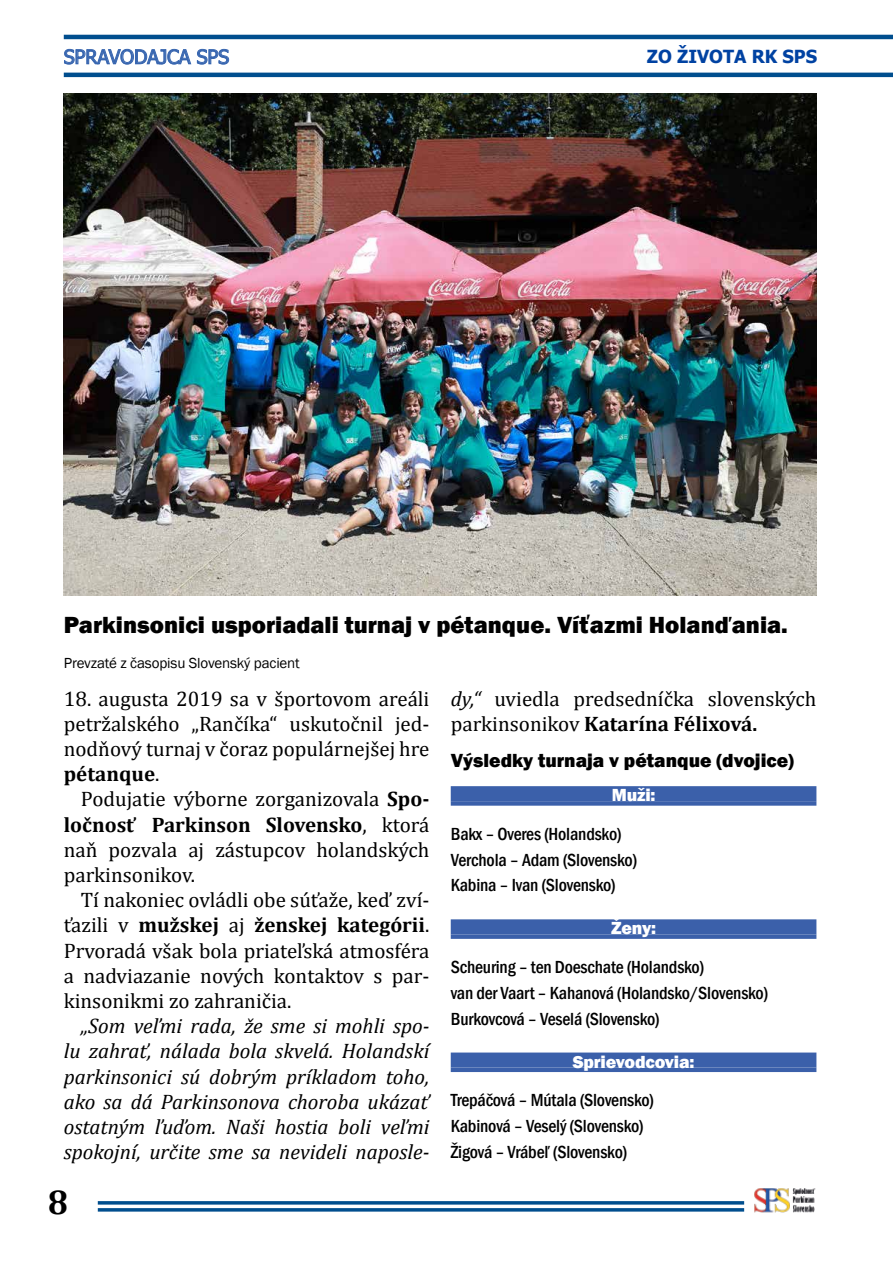
<style>
.page{position:relative;width:893px;height:1263px;background:#fff}
.page>*{position:absolute;margin:0;border:0;box-sizing:border-box;transform-origin:0 0}
.t1{font:700 34.5px "Cambria";color:#000}
.t2{font:800 24px "Franklin Gothic";color:#000}
.t3{font:21px/25.2px "Cambria";color:#000;text-align:justify}
.t4{font:italic 21px/25.2px "Cambria";color:#000;text-align:justify}
.t5{font:800 19.5px "Franklin Gothic";color:#000}
.t6{font:19.5px "Tahoma";color:#3866b0}
.t7{font:500 condensed 18px/25.8px "Franklin Gothic";letter-spacing:-.01em;color:#000}
.t8{font:800 18px "Franklin Gothic";letter-spacing:-.01em;color:#fff}
.t9{font:700 18px "Tahoma";color:#0042a2}
.t10{font:15px "Franklin Gothic";letter-spacing:-.01em;color:#000}
.s1{font-weight:700}
.s2{font-style:italic}
</style>
<div class="page">
<svg style="left:64px;top:49px;width:127px;height:16px"></svg>
<svg style="left:197px;top:49px;width:32px;height:16px"></svg>
<img style="left:64px;top:94px;width:752px;height:501px">
<div style="left:451px;top:786px;width:365px;height:15px;background:#3b60aa"></div>
<div style="left:451px;top:801px;width:365px;height:5px;background:#3b60aa"></div>
<div style="left:451px;top:919px;width:365px;height:15px;background:#3b60aa"></div>
<div style="left:451px;top:934px;width:365px;height:5px;background:#3b60aa"></div>
<div style="left:451px;top:1052px;width:365px;height:15px;background:#3b60aa"></div>
<div style="left:451px;top:1067px;width:365px;height:5px;background:#3b60aa"></div>
<hr style="left:98px;top:1201px;width:646px;height:3px;background:#004e8e">
<hr style="left:98px;top:1208px;width:646px;height:3px;background:#004e8e">
<img style="left:754px;top:1188px;width:62px;height:25px">
<hr style="left:64px;top:35px;width:829px;height:4px;background:#004e8e">
<hr style="left:64px;top:73px;width:829px;height:4px;background:#004e8e">
<p class="t6" style="left:64px;top:44px;width:167px">SPRAVODAJCA SPS</p>
<p class="t9" style="left:647px;top:43px;width:172px">ZO ŽIVOTA RK SPS</p>
<p class="t2" style="left:64px;top:609px;width:725px">Parkinsonici usporiadali turnaj v pétanque. Víťazmi Holanďania.</p>
<p class="t10" style="left:64px;top:653px;width:238px">Prevzaté z časopisu Slovenský pacient</p>
<p class="t3" style="left:64px;top:686px;width:367px">18. augusta 2019 sa v športovom areáli petržalského „Rančíka“ uskutočnil jed&shy;nodňový turnaj v čoraz populárnejšej hre <span class="s1">pétanque</span>.</p>
<p class="t3" style="left:64px;top:786px;width:367px;text-indent:17px">Podujatie výborne zorganizovala <span class="s1">Spo&shy;ločnosť Parkinson Slovensko</span>, ktorá naň pozvala aj zástupcov holandských parkinsonikov.</p>
<p class="t3" style="left:64px;top:887px;width:367px;text-indent:17px">Tí nakoniec ovládli obe súťaže, keď zví&shy;ťazili v <span class="s1">mužskej</span> aj <span class="s1">ženskej kategórii</span>.<br>Prvoradá však bola priateľská atmosféra a nadviazanie nových kontaktov s par&shy;kinsonikmi zo zahraničia.</p>
<p class="t4" style="left:64px;top:1012px;width:367px;text-indent:17px">„Som veľmi rada, že sme si mohli spo&shy;lu zahrať, nálada bola skvelá. Holandskí parkinsonici sú dobrým príkladom toho, ako sa dá Parkinsonova choroba ukázať ostatným ľuďom. Naši hostia boli veľmi spokojní, určite sme sa nevideli naposle-</p>
<p class="t3" style="left:451px;top:686px;width:367px"><span class="s2">dy,“</span> uviedla predsedníčka slovenských parkinsonikov <span class="s1">Katarína Félixová.</span></p>
<p class="t5" style="left:451px;top:748px;width:345px">Výsledky turnaja v pétanque (dvojice)</p>
<p class="t8" style="left:612px;top:783px;width:45px">Muži:</p>
<p class="t7" style="left:451px;top:821px;width:188px">Bakx – Overes (Holandsko)<br>Verchola – Adam (Slovensko)<br>Kabina – Ivan (Slovensko)</p>
<p class="t8" style="left:611px;top:917px;width:47px">Ženy:</p>
<p class="t7" style="left:451px;top:954px;width:319px">Scheuring – ten Doeschate (Holandsko)<br>van der Vaart – Kahanová (Holandsko/Slovensko)<br>Burkovcová – Veselá (Slovensko)</p>
<p class="t8" style="left:573px;top:1050px;width:123px">Sprievodcovia:</p>
<p class="t7" style="left:451px;top:1087px;width:205px">Trepáčová – Mútala (Slovensko)<br>Kabinová – Veselý (Slovensko)<br>Žigová – Vrábeľ (Slovensko)</p>
<h1 class="t1" style="left:48px;top:1178px;width:22px">8</h1>
</div>
